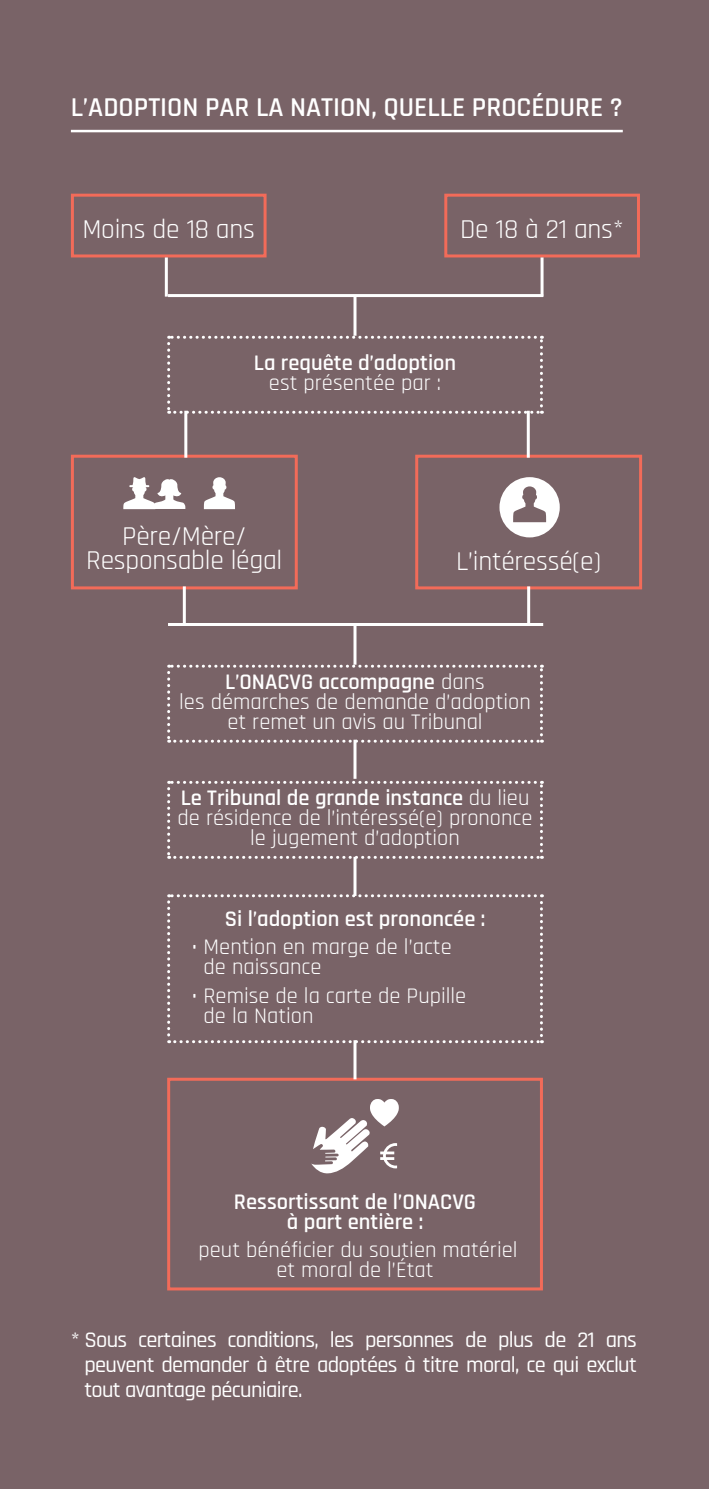
<style>
.page{position:relative;width:709px;height:1489px;background:#fff}
.page>*{position:absolute;margin:0;border:0;box-sizing:border-box;transform-origin:0 0}
.t1{font:27.5px/24px "Rajdhani";letter-spacing:-.01em;color:#fff;text-align:center}
.t2{font:600 27.5px "Rajdhani";color:#fff}
.t3{font:22.5px/20px "Rajdhani";color:#fff;text-align:center}
.t4{font:500 22.5px/25px "Rajdhani";letter-spacing:-.03em;color:#fff;text-align:justify}
.t5{font:600 22.5px/20px "Rajdhani";color:#fff;text-align:center}
.s1{font-weight:400}
.s2{font-weight:600}
</style>
<div class="page">
<div style="left:0;top:0;width:709px;height:1488px;background:#796367"></div>
<hr style="left:71px;top:130px;width:552px;height:2px;background:#fff">
<svg style="left:167px;top:336px;width:376px;height:78px"></svg>
<svg style="left:167px;top:664px;width:376px;height:78px"></svg>
<svg style="left:167px;top:780px;width:376px;height:78px"></svg>
<svg style="left:167px;top:894px;width:376px;height:149px"></svg>
<div style="left:167px;top:1077px;width:376px;height:213px;border:3px solid #f26b59"></div>
<div style="left:444px;top:194px;width:196px;height:63px;border:3px solid #f26b59"></div>
<div style="left:71px;top:194px;width:195px;height:63px;border:3px solid #f26b59"></div>
<div style="left:71px;top:454px;width:227px;height:135px;border:3px solid #f26b59"></div>
<div style="left:415px;top:454px;width:227px;height:135px;border:3px solid #f26b59"></div>
<hr style="left:353px;top:296px;width:3px;height:40px;background:#fff">
<hr style="left:540px;top:257px;width:3px;height:39px;background:#fff">
<hr style="left:165px;top:257px;width:3px;height:39px;background:#fff">
<hr style="left:168px;top:294px;width:375px;height:3px;background:#fff">
<hr style="left:353px;top:625px;width:3px;height:39px;background:#fff">
<hr style="left:353px;top:739px;width:3px;height:39px;background:#fff">
<hr style="left:353px;top:856px;width:3px;height:39px;background:#fff">
<hr style="left:353px;top:1040px;width:3px;height:39px;background:#fff">
<hr style="left:184px;top:411px;width:3px;height:46px;background:#fff">
<hr style="left:527px;top:411px;width:3px;height:46px;background:#fff">
<hr style="left:527px;top:586px;width:3px;height:39px;background:#fff">
<hr style="left:183px;top:586px;width:3px;height:39px;background:#fff">
<hr style="left:168px;top:623px;width:375px;height:3px;background:#fff">
<svg style="left:123px;top:477px;width:62px;height:32px"></svg>
<svg style="left:204px;top:477px;width:31px;height:32px"></svg>
<div style="left:499px;top:477px;width:61px;height:60px;background:#fff;border-radius:50%"></div>
<svg style="left:513px;top:486px;width:33px;height:36px"></svg>
<svg style="left:311px;top:1099px;width:88px;height:74px"></svg>
<p class="t2" style="left:71px;top:90px;width:553px">L’ADOPTION PAR LA NATION, QUELLE PROCÉDURE ?</p>
<p class="t1" style="left:82px;top:218px;width:174px">Moins de 18 ans</p>
<p class="t1" style="left:460px;top:218px;width:165px">De 18 à 21 ans*</p>
<p class="t5" style="left:254px;top:353px;width:204px">La requête d’adoption <span class="s1">est présentée par :</span></p>
<p class="t1" style="left:86px;top:525px;width:198px">Père/Mère/<br>Responsable légal</p>
<p class="t1" style="left:456px;top:550px;width:147px">L’intéressé(e)</p>
<p class="t3" style="left:179px;top:672px;width:353px"><span class="s2">L’ONACVG accompagne</span> dans<br>les démarches de demande d’adoption et remet un avis au Tribunal</p>
<p class="t3" style="left:178px;top:788px;width:356px"><span class="s2">Le Tribunal de grande instance</span> du lieu de résidence de l’intéressé(e) prononce le jugement d’adoption</p>
<p class="t5" style="left:225px;top:909px;width:262px">Si l’adoption est prononcée :</p>
<p class="t3" style="left:204px;top:937px;width:250px;text-align:left;text-indent:-12px">• Mention en marge de l’acte de naissance</p>
<p class="t3" style="left:204px;top:986px;width:264px;text-align:left;text-indent:-12px">• Remise de la carte de Pupille de la Nation</p>
<p class="t5" style="left:234px;top:1192px;width:244px">Ressortissant de l’ONACVG à part entière :</p>
<p class="t3" style="left:198px;top:1240px;width:320px">peut bénéficier du soutien matériel et moral de l’État</p>
<p class="t4" style="left:84px;top:1327px;width:554px;text-indent:-13px">* Sous certaines conditions, les personnes de plus de 21 ans peuvent demander à être adoptées à titre moral, ce qui exclut tout avantage pécuniaire.</p>
</div>
